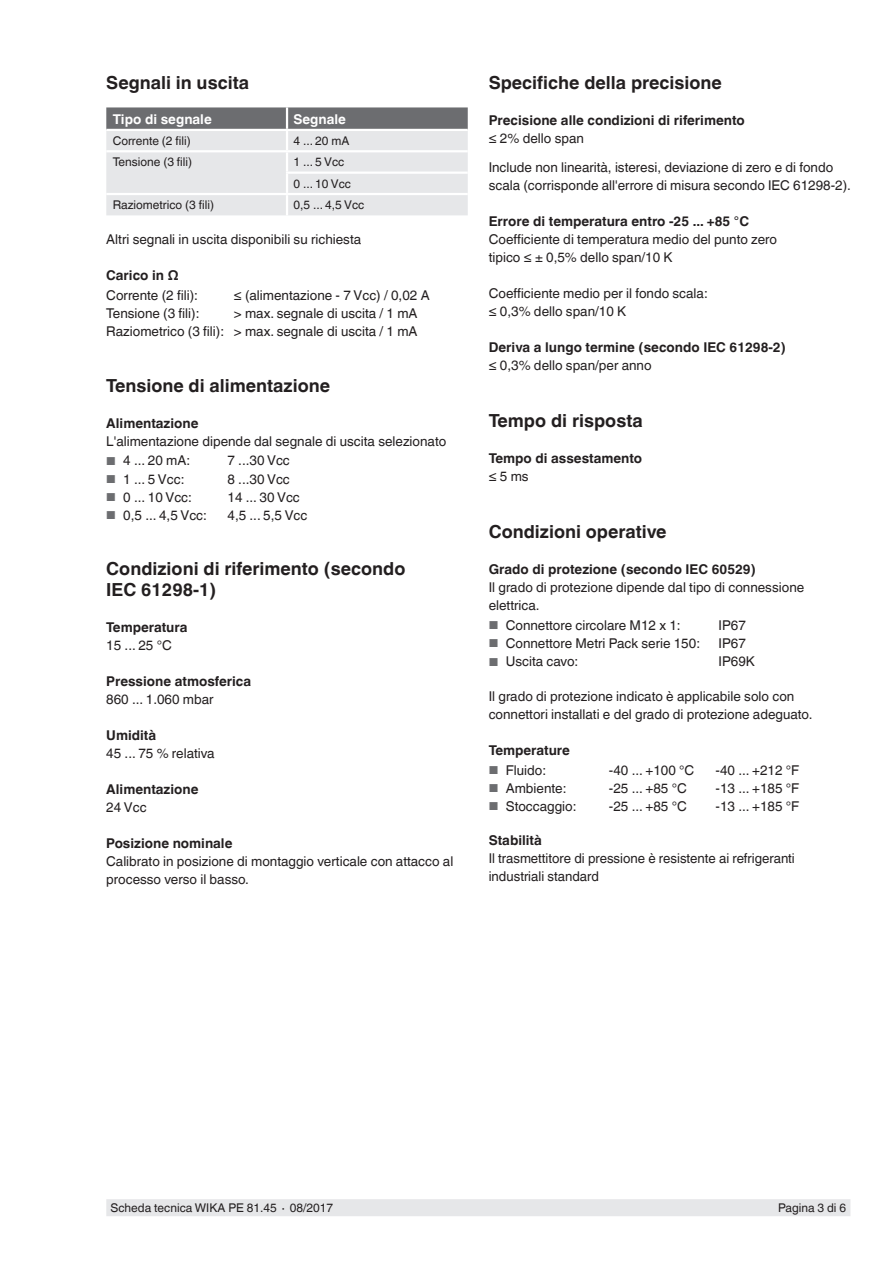
<style>
.page{position:relative;width:893px;height:1263px;background:#fff}
.page>*{position:absolute;margin:0;border:0;box-sizing:border-box;transform-origin:0 0}
.t1{font:700 18px/21px "Helvetica World";color:#231f20}
.t2{font:13.5px/18px "Helvetica World";color:#231f20}
.t3{font:700 13.5px "Helvetica World";color:#231f20}
.t4{font:700 13.5px "Helvetica World";color:#fff}
.t5{font:12px/21.3px "Helvetica World";color:#231f20}
.s1{font-size:11.55px;color:#6c6d70}
</style>
<div class="page">
<div style="left:106px;top:1199px;width:744px;height:17px;background:#e6e7e9"></div>
<svg style="left:106px;top:107px;width:362px;height:108px;background:#cfd0d2"></svg>
<hr style="left:106px;top:193px;width:181px;height:2px;background:#fff">
<hr style="left:287px;top:193px;width:181px;height:2px;background:#fff">
<hr style="left:286px;top:195px;width:2px;height:20px;background:#fff">
<h1 class="t1" style="left:106px;top:73px;width:144px">Segnali in uscita</h1>
<p class="t4" style="left:113px;top:111px;width:101px">Tipo di segnale</p>
<p class="t4" style="left:293px;top:111px;width:54px">Segnale</p>
<p class="t5" style="left:113px;top:130px;width:80px">Corrente (2 fili)</p>
<p class="t5" style="left:293px;top:130px;width:58px">4 ... 20 mA</p>
<p class="t5" style="left:113px;top:151px;width:81px">Tensione (3 fili)</p>
<p class="t5" style="left:293px;top:151px;width:59px">1 ... 5 Vcc<br>0 ... 10 Vcc</p>
<p class="t5" style="left:113px;top:194px;width:103px">Raziometrico (3 fili)</p>
<p class="t5" style="left:293px;top:194px;width:73px">0,5 ... 4,5 Vcc</p>
<p class="t2" style="left:106px;top:230px;width:256px">Altri segnali in uscita disponibili su richiesta</p>
<p class="t3" style="left:106px;top:267px;width:74px">Carico in Ω</p>
<p class="t2" style="left:106px;top:286px;width:93px">Corrente (2 fili):</p>
<p class="t2" style="left:234px;top:286px;width:197px">≤ (alimentazione - 7 Vcc) / 0,02 A</p>
<p class="t2" style="left:106px;top:304px;width:95px">Tensione (3 fili):</p>
<p class="t2" style="left:106px;top:304px;width:313px;text-align:right">&gt; max. segnale di uscita / 1 mA<br>Raziometrico (3 fili): &gt; max. segnale di uscita / 1 mA</p>
<h1 class="t1" style="left:106px;top:375px;width:225px">Tensione di alimentazione</h1>
<p class="t3" style="left:106px;top:415px;width:94px">Alimentazione</p>
<p class="t2" style="left:106px;top:432px;width:341px">L'alimentazione dipende dal segnale di uscita selezionato</p>
<p class="t2" style="left:106px;top:452px;width:85px"><span class="s1">■</span> 4 ... 20 mA:</p>
<p class="t2" style="left:227px;top:452px;width:64px">7 ...30 Vcc</p>
<p class="t2" style="left:106px;top:470px;width:80px"><span class="s1">■</span> 1 ... 5 Vcc:</p>
<p class="t2" style="left:227px;top:470px;width:64px">8 ...30 Vcc</p>
<p class="t2" style="left:106px;top:488px;width:87px"><span class="s1">■</span> 0 ... 10 Vcc:</p>
<p class="t2" style="left:227px;top:488px;width:74px">14 ... 30 Vcc</p>
<p class="t2" style="left:106px;top:506px;width:102px"><span class="s1">■</span> 0,5 ... 4,5 Vcc:</p>
<p class="t2" style="left:227px;top:506px;width:81px">4,5 ... 5,5 Vcc</p>
<h1 class="t1" style="left:106px;top:559px;width:301px">Condizioni di riferimento (secondo<br>IEC 61298-1)</h1>
<p class="t3" style="left:106px;top:620px;width:83px">Temperatura</p>
<p class="t2" style="left:106px;top:637px;width:67px">15 ... 25 °C</p>
<p class="t3" style="left:106px;top:674px;width:146px">Pressione atmosferica</p>
<p class="t2" style="left:106px;top:691px;width:109px">860 ... 1.060 mbar</p>
<p class="t3" style="left:106px;top:728px;width:51px">Umidità</p>
<p class="t2" style="left:106px;top:745px;width:110px">45 ... 75 % relativa</p>
<p class="t3" style="left:106px;top:782px;width:94px">Alimentazione</p>
<p class="t2" style="left:106px;top:799px;width:42px">24 Vcc</p>
<p class="t3" style="left:106px;top:836px;width:128px">Posizione nominale</p>
<p class="t2" style="left:106px;top:853px;width:349px">Calibrato in posizione di montaggio verticale con attacco al processo verso il basso.</p>
<h1 class="t1" style="left:489px;top:73px;width:235px">Specifiche della precisione</h1>
<p class="t3" style="left:489px;top:113px;width:258px">Precisione alle condizioni di riferimento</p>
<p class="t2" style="left:489px;top:125px;width:346px;line-height:28.5px">≤ 2% dello span<br>Include non linearità, isteresi, deviazione di zero e di fondo</p>
<p class="t2" style="left:489px;top:176px;width:364px">scala (corrisponde all'errore di misura secondo IEC 61298-2).</p>
<p class="t3" style="left:489px;top:213px;width:262px">Errore di temperatura entro -25 ... +85 °C</p>
<p class="t2" style="left:489px;top:230px;width:290px">Coefficiente di temperatura medio del punto zero tipico ≤ ± 0,5% dello span/10 K</p>
<p class="t2" style="left:489px;top:284px;width:221px">Coefficiente medio per il fondo scala: ≤ 0,3% dello span/10 K</p>
<p class="t3" style="left:489px;top:339px;width:299px">Deriva a lungo termine (secondo IEC 61298-2)</p>
<p class="t2" style="left:489px;top:356px;width:164px">≤ 0,3% dello span/per anno</p>
<h1 class="t1" style="left:489px;top:410px;width:155px">Tempo di risposta</h1>
<p class="t3" style="left:489px;top:450px;width:155px">Tempo di assestamento</p>
<p class="t2" style="left:489px;top:467px;width:41px">≤ 5 ms</p>
<h1 class="t1" style="left:489px;top:521px;width:179px">Condizioni operative</h1>
<p class="t3" style="left:489px;top:561px;width:268px">Grado di protezione (secondo IEC 60529)</p>
<p class="t2" style="left:489px;top:578px;width:317px">Il grado di protezione dipende dal tipo di connessione elettrica.</p>
<p class="t2" style="left:489px;top:616px;width:193px"><span class="s1">■</span> Connettore circolare M12 x 1:</p>
<p class="t2" style="left:719px;top:616px;width:29px">IP67</p>
<p class="t2" style="left:489px;top:634px;width:213px"><span class="s1">■</span> Connettore Metri Pack serie 150:</p>
<p class="t2" style="left:719px;top:634px;width:29px">IP67</p>
<p class="t2" style="left:489px;top:653px;width:91px"><span class="s1">■</span> Uscita cavo:</p>
<p class="t2" style="left:719px;top:653px;width:38px">IP69K</p>
<p class="t2" style="left:489px;top:687px;width:325px">Il grado di protezione indicato è applicabile solo con connettori installati e del grado di protezione adeguato.</p>
<p class="t3" style="left:489px;top:742px;width:83px">Temperature</p>
<p class="t2" style="left:489px;top:761px;width:59px"><span class="s1">■</span> Fluido:</p>
<p class="t2" style="left:609px;top:761px;width:87px">-40 ... +100 °C</p>
<p class="t2" style="left:715px;top:761px;width:85px">-40 ... +212 °F</p>
<p class="t2" style="left:489px;top:779px;width:79px"><span class="s1">■</span> Ambiente:</p>
<p class="t2" style="left:609px;top:779px;width:79px">-25 ... +85 °C</p>
<p class="t2" style="left:715px;top:779px;width:85px">-13 ... +185 °F</p>
<p class="t2" style="left:489px;top:797px;width:89px"><span class="s1">■</span> Stoccaggio:</p>
<p class="t2" style="left:609px;top:797px;width:79px">-25 ... +85 °C</p>
<p class="t2" style="left:715px;top:797px;width:85px">-13 ... +185 °F</p>
<p class="t3" style="left:489px;top:833px;width:55px">Stabilità</p>
<p class="t2" style="left:489px;top:849px;width:308px">Il trasmettitore di pressione è resistente ai refrigeranti industriali standard</p>
<p class="t5" style="left:111px;top:1197px;width:224px">Scheda tecnica WIKA PE 81.45 ∙ 08/2017</p>
<p class="t5" style="left:778px;top:1197px;width:70px">Pagina 3 di 6</p>
</div>
